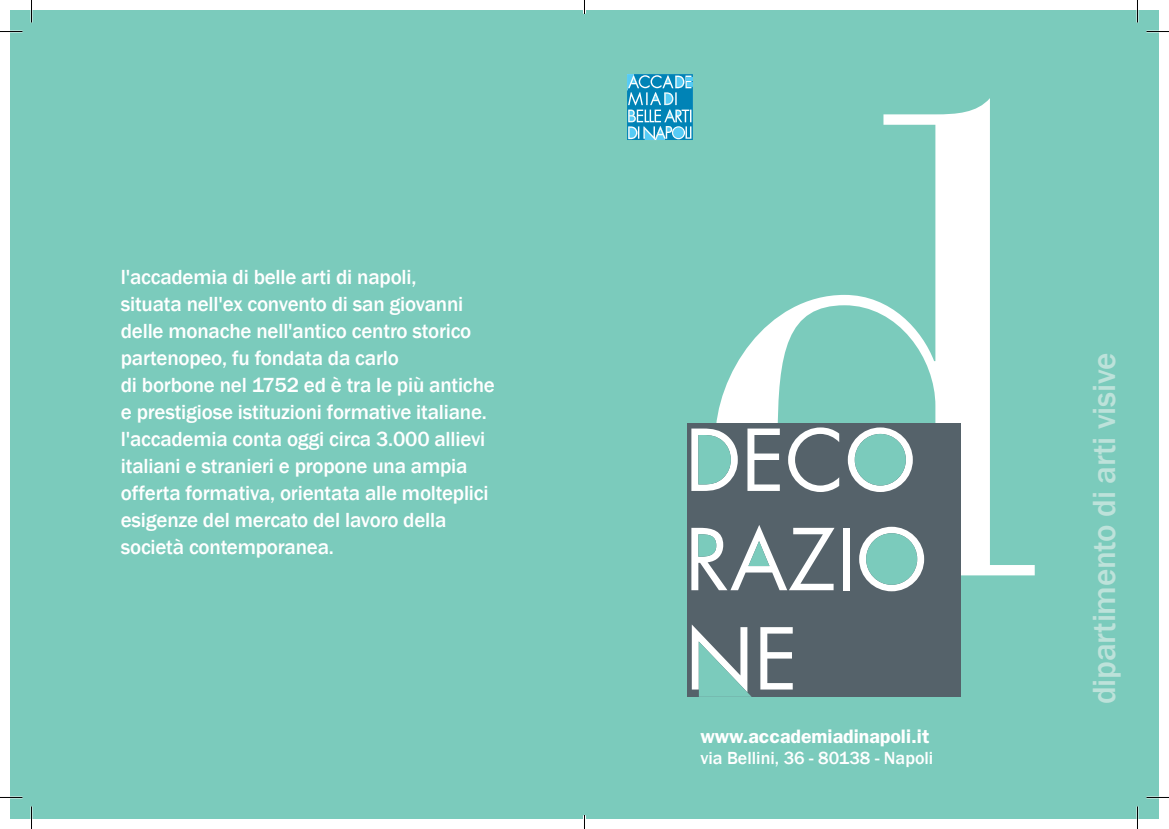
<style>
.page{position:relative;width:1169px;height:829px;background:#fff}
.page>*{position:absolute;margin:0;border:0;box-sizing:border-box;transform-origin:0 0}
.t1{font:500 33px "Franklin Gothic";letter-spacing:-.01em;color:#bde2da}
.t2{font:500 21px/27px "Franklin Gothic";letter-spacing:-.01em;color:#fff}
.t3{font:600 19.5px "ITC Franklin Gothic Std";color:#fff}
.t4{font:500 18px "Franklin Gothic";color:#fff}
</style>
<div class="page">
<div style="left:10px;top:10px;width:1148px;height:808px;background:#7bcbbc"></div>
<svg style="left:716px;top:98px;width:318px;height:478px"></svg>
<div style="left:687px;top:423px;width:274px;height:273px;background:#55626a"></div>
<svg style="left:747px;top:428px;width:33px;height:63px"></svg>
<svg style="left:788px;top:427px;width:51px;height:65px"></svg>
<svg style="left:847px;top:427px;width:65px;height:65px"></svg>
<div style="left:842px;top:527px;width:7px;height:63px;background:#fff"></div>
<svg style="left:859px;top:526px;width:65px;height:65px"></svg>
<svg style="left:760px;top:627px;width:32px;height:62px"></svg>
<svg style="left:691px;top:428px;width:46px;height:63px;background:#a7cec8"></svg>
<div style="left:854px;top:434px;width:52px;height:51px;background:#7bcbbc;border-radius:50%"></div>
<svg style="left:691px;top:525px;width:143px;height:65px"></svg>
<div style="left:866px;top:533px;width:51px;height:51px;background:#7bcbbc;border-radius:50%"></div>
<svg style="left:692px;top:625px;width:59px;height:71px"></svg>
<svg style="left:627px;top:74px;width:66px;height:66px;background:#46a8ce"></svg>
<hr style="left:0;top:796px;width:22px;height:2px;background:#fff">
<hr style="left:1146px;top:796px;width:23px;height:2px;background:#fff">
<hr style="left:1136px;top:0;width:2px;height:22px;background:#fff">
<hr style="left:1136px;top:806px;width:2px;height:22px;background:#fff">
<svg style="left:0;top:31px;width:22px;height:1px"></svg>
<svg style="left:1146px;top:31px;width:23px;height:1px"></svg>
<svg style="left:0;top:797px;width:22px;height:1px"></svg>
<svg style="left:1146px;top:797px;width:23px;height:1px"></svg>
<svg style="left:31px;top:0;width:1px;height:22px"></svg>
<svg style="left:31px;top:806px;width:1px;height:22px"></svg>
<svg style="left:1137px;top:0;width:1px;height:22px"></svg>
<svg style="left:1137px;top:806px;width:1px;height:22px"></svg>
<svg style="left:583px;top:0;width:2px;height:13px"></svg>
<svg style="left:583px;top:815px;width:2px;height:13px"></svg>
<p class="t2" style="left:121px;top:264px;width:375px">l'accademia di belle arti di napoli,<br>situata nell'ex convento di san giovanni delle monache nell'antico centro storico partenopeo, fu fondata da carlo<br>di borbone nel 1752 ed è tra le più antiche e prestigiose istituzioni formative italiane. l'accademia conta oggi circa 3.000 allievi italiani e stranieri e propone una ampia offerta formativa, orientata alle molteplici esigenze del mercato del lavoro della società contemporanea.</p>
<p class="t3" style="left:700px;top:724px;width:230px">www.accademiadinapoli.it</p>
<p class="t4" style="left:700px;top:746px;width:234px">via Bellini, 36 - 80138 - Napoli</p>
<p class="t1" style="left:1083px;top:704px;width:352px;rotate:-90deg">dipartimento di arti visive</p>
</div>
